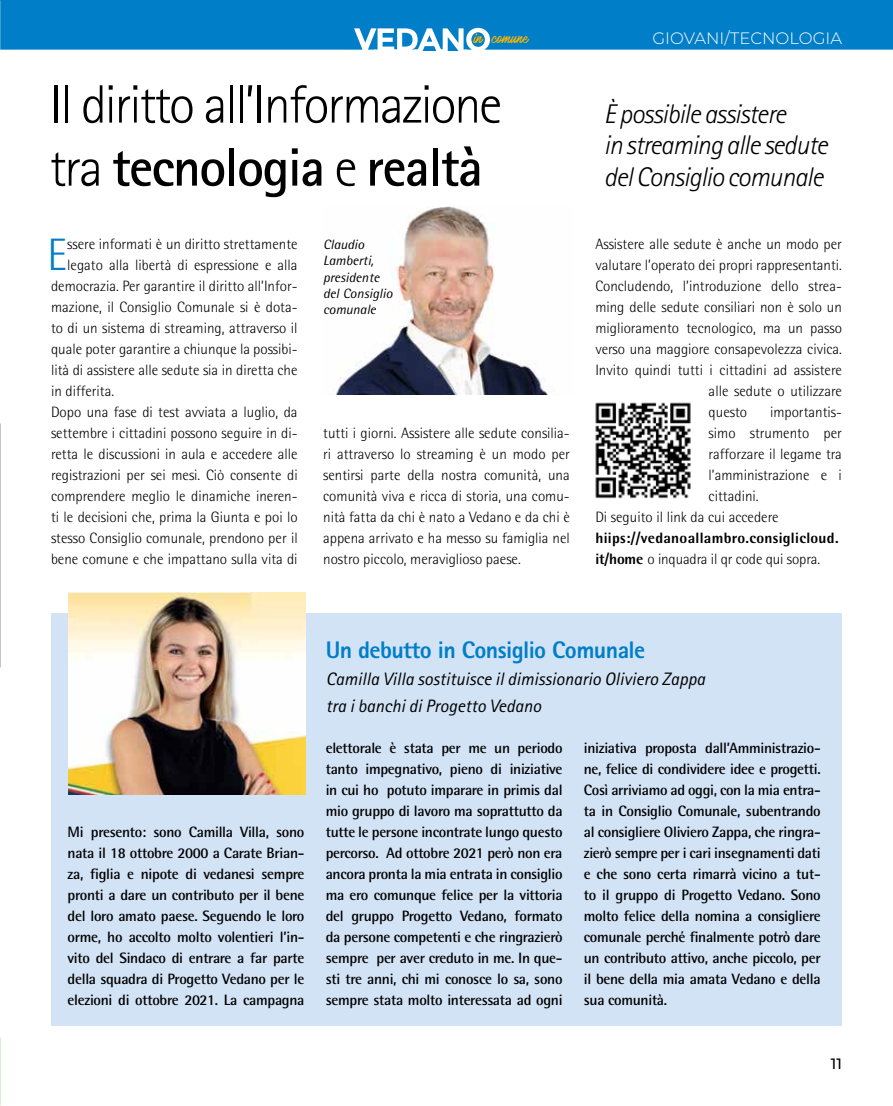
<style>
.page{position:relative;width:893px;height:1106px;background:#fff}
.page>*{position:absolute;margin:0;border:0;box-sizing:border-box;transform-origin:0 0}
.t1{font:300 54px/63px "Rotis Sans Serif Std";letter-spacing:-.04em;color:#000}
.t2{font:300 45.45px "Rotis Semi Sans Std";color:#007ec7}
.t3{font:italic 300 27px/31.5px "Rotis Sans Serif Std";letter-spacing:-.03em;color:#000}
.t4{font:800 24px "Rotis Sans Serif Std";letter-spacing:-.025em;color:#007ec7}
.t5{font:italic 18px/27px "Rotis Sans Serif Std";color:#000}
.t6{font:300 16.5px "Montserrat";color:#fff}
.t7{font:300 15px/21px "Rotis Semi Sans Std";color:#000;text-align:justify}
.t8{font:700 15px/21px "Rotis Semi Sans Std";letter-spacing:-.02em;color:#000;text-align:justify}
.t9{font:800 15px/21px "Rotis Semi Sans Std";letter-spacing:.02em;color:#000}
.t10{font:500 15px "Montserrat";color:#000}
.t11{font:italic 13.5px/16.2px "Rotis Semi Sans Std";color:#000}
.t12{font:12.75px "Mark My Words";color:#fab600}
.s1{font-weight:700}
.s2{font-weight:300}
</style>
<div class="page">
<div style="left:0;top:0;width:893px;height:50px;background:#007ec7"></div>
<svg style="left:1px;top:28px;width:892px;height:23px"></svg>
<div style="left:51px;top:614px;width:791px;height:412px;background:#d3e3f6"></div>
<img style="left:69px;top:593px;width:237px;height:202px">
<img style="left:595px;top:402px;width:96px;height:97px">
<img style="left:336px;top:207px;width:213px;height:188px">
<img style="left:0;top:0;width:1px;height:459px">
<svg style="left:0;top:584px;width:1px;height:522px"></svg>
<p class="t12" style="left:474px;top:31px;width:56px">in comune</p>
<h1 class="t1" style="left:49px;top:73px;width:454px">Il diritto all’Informazione tra <span class="s1">tecnologia</span> e <span class="s1">realtà</span></h1>
<h2 class="t2" style="left:47px;top:228px;width:22px">E</h2>
<p class="t7" style="left:67px;top:233px;width:232px">ssere informati è un diritto strettamente</p>
<p class="t7" style="left:67px;top:254px;width:232px">legato alla libertà di espressione e alla</p>
<p class="t7" style="left:51px;top:275px;width:248px">democrazia. Per garantire il diritto all’Infor-</p>
<p class="t7" style="left:51px;top:296px;width:248px">mazione, il Consiglio Comunale si è dota-</p>
<p class="t7" style="left:51px;top:317px;width:248px">to di un sistema di streaming, attraverso il</p>
<p class="t7" style="left:51px;top:338px;width:248px">quale poter garantire a chiunque la possibi-</p>
<p class="t7" style="left:51px;top:359px;width:248px">lità di assistere alle sedute sia in diretta che</p>
<p class="t7" style="left:51px;top:380px;width:65px">in differita.</p>
<p class="t7" style="left:51px;top:401px;width:248px">Dopo una fase di test avviata a luglio, da</p>
<p class="t7" style="left:51px;top:422px;width:248px">settembre i cittadini possono seguire in di-</p>
<p class="t7" style="left:51px;top:443px;width:248px">retta le discussioni in aula e accedere alle</p>
<p class="t7" style="left:51px;top:464px;width:248px">registrazioni per sei mesi. Ciò consente di</p>
<p class="t7" style="left:51px;top:485px;width:248px">comprendere meglio le dinamiche ineren-</p>
<p class="t7" style="left:51px;top:506px;width:248px">ti le decisioni che, prima la Giunta e poi lo</p>
<p class="t7" style="left:51px;top:527px;width:248px">stesso Consiglio comunale, prendono per il</p>
<p class="t7" style="left:51px;top:548px;width:248px">bene comune e che impattano sulla vita di</p>
<p class="t11" style="left:323px;top:236px;width:71px">Claudio<br>Lamberti, presidente del Consiglio comunale</p>
<p class="t7" style="left:323px;top:422px;width:248px">tutti i giorni. Assistere alle sedute consilia&shy;ri attraverso lo streaming è un modo per sentirsi parte della nostra comunità, una comunità viva e ricca di storia, una comu&shy;nità fatta da chi è nato a Vedano e da chi è appena arrivato e ha messo su famiglia nel nostro piccolo, meraviglioso paese.</p>
<p class="t6" style="left:653px;top:27px;width:191px">GIOVANI/TECNOLOGIA</p>
<h3 class="t3" style="left:604px;top:98px;width:225px">È possibile assistere<br>in streaming alle sedute del Consiglio comunale</h3>
<p class="t7" style="left:595px;top:233px;width:248px">Assistere alle sedute è anche un modo per</p>
<p class="t7" style="left:595px;top:254px;width:248px">valutare l’operato dei propri rappresentanti.</p>
<p class="t7" style="left:595px;top:275px;width:248px">Concludendo, l’introduzione dello strea-</p>
<p class="t7" style="left:595px;top:296px;width:248px">ming delle sedute consiliari non è solo un</p>
<p class="t7" style="left:595px;top:317px;width:248px">miglioramento tecnologico, ma un passo</p>
<p class="t7" style="left:595px;top:338px;width:248px">verso una maggiore consapevolezza civica.</p>
<p class="t7" style="left:595px;top:359px;width:248px">Invito quindi tutti i cittadini ad assistere</p>
<p class="t7" style="left:709px;top:380px;width:135px">alle sedute o utilizzare</p>
<p class="t7" style="left:709px;top:401px;width:40px">questo</p>
<p class="t7" style="left:770px;top:401px;width:73px">importantis-</p>
<p class="t7" style="left:709px;top:422px;width:135px">simo strumento per</p>
<p class="t7" style="left:709px;top:443px;width:135px">rafforzare il legame tra</p>
<p class="t7" style="left:709px;top:464px;width:135px">l’amministrazione e i</p>
<p class="t7" style="left:709px;top:485px;width:51px">cittadini.</p>
<p class="t7" style="left:595px;top:506px;width:185px">Di seguito il link da cui accedere</p>
<p class="t9" style="left:595px;top:527px;width:245px">hiips://vedanoallambro.consiglicloud. it/home <span class="s2">o inquadra il qr code qui sopra.</span></p>
<p class="t8" style="left:68px;top:821px;width:238px">Mi presento: sono Camilla Villa, sono nata il 18 ottobre 2000 a Carate Brian&shy;za, figlia e nipote di vedanesi sempre pronti a dare un contributo per il bene del loro amato paese. Seguendo le loro orme, ho accolto molto volentieri l’in&shy;vito del Sindaco di entrare a far parte della squadra di Progetto Vedano per le elezioni di ottobre 2021. La campagna</p>
<h3 class="t4" style="left:326px;top:634px;width:321px">Un debutto in Consiglio Comunale</h3>
<p class="t5" style="left:326px;top:665px;width:381px">Camilla Villa sostituisce il dimissionario Oliviero Zappa tra i banchi di Progetto Vedano</p>
<p class="t8" style="left:326px;top:737px;width:238px">elettorale è stata per me un periodo tanto impegnativo, pieno di iniziative in cui ho potuto imparare in primis dal mio gruppo di lavoro ma soprattutto da tutte le persone incontrate lungo questo percorso. Ad ottobre 2021 però non era ancora pronta la mia entrata in consiglio ma ero comunque felice per la vittoria del gruppo Progetto Vedano, formato da persone competenti e che ringrazierò sempre per aver creduto in me. In que&shy;sti tre anni, chi mi conosce lo sa, sono sempre stata molto interessata ad ogni</p>
<p class="t8" style="left:584px;top:737px;width:238px">iniziativa proposta dall’Amministrazio&shy;ne, felice di condividere idee e progetti.<br>Così arriviamo ad oggi, con la mia entra&shy;ta in Consiglio Comunale, subentrando al consigliere Oliviero Zappa, che ringra&shy;zierò sempre per i cari insegnamenti dati e che sono certa rimarrà vicino a tut&shy;to il gruppo di Progetto Vedano. Sono molto felice della nomina a consigliere comunale perché finalmente potrò dare un contributo attivo, anche piccolo, per il bene della mia amata Vedano e della sua comunità.</p>
<p class="t10" style="left:831px;top:1053px;width:13px">11</p>
</div>
